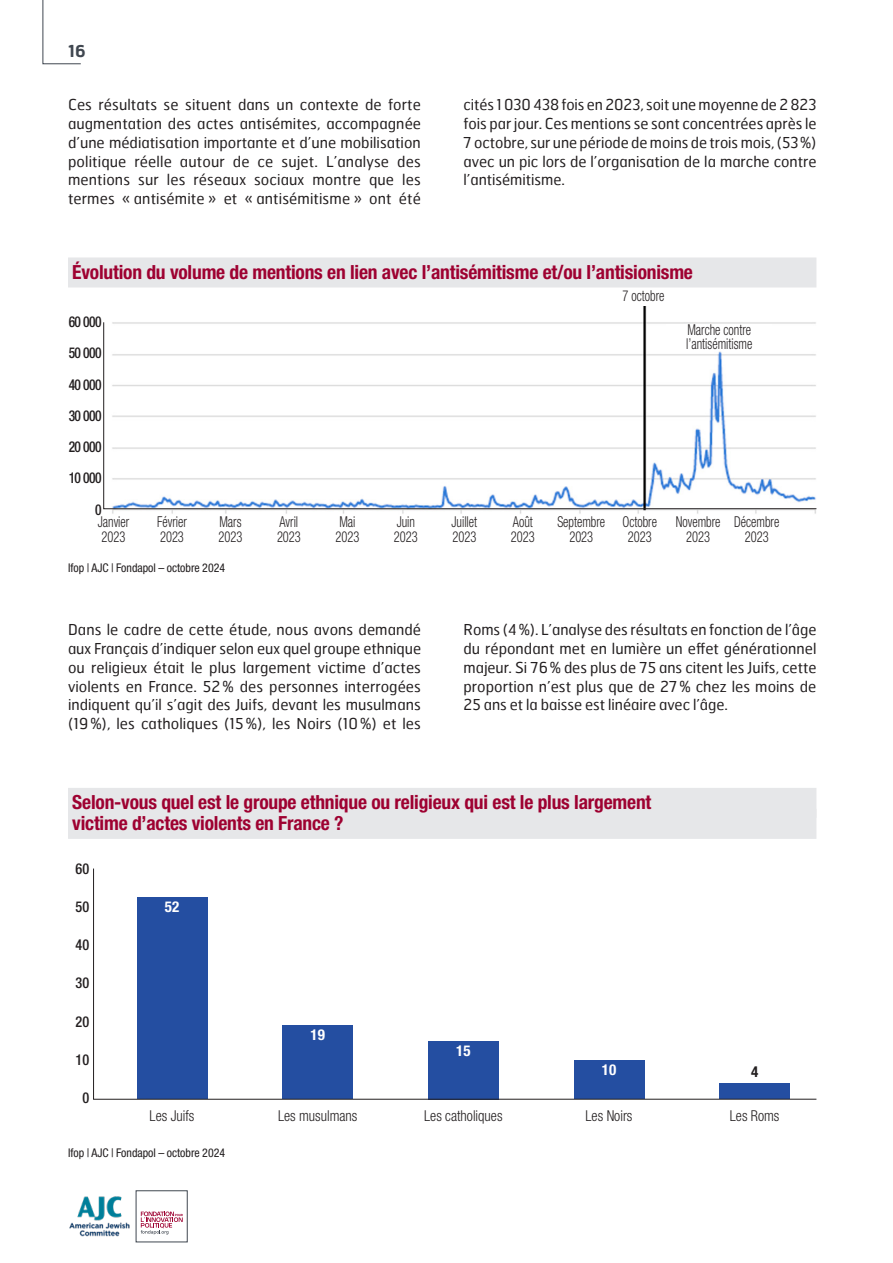
<style>
.page{position:relative;width:893px;height:1263px;background:#fff}
.page>*{position:absolute;margin:0;border:0;box-sizing:border-box;transform-origin:0 0}
.GRAPHS_TITRES{font:700 condensed 19.5px "Helvetica Neue LT Std";letter-spacing:-.01em;color:#9e0131}
.t1{font:600 16.5px "Hermes FB";color:#404750}
.RADIO-BODY{font:15px/18.8px "Hermes FB";color:#231f20;text-align:justify}
.GRAPHS_BODY-1{font:300 condensed 15px/15px "Helvetica Neue LT Std";color:#231f20;scale:.83 1}
.GRAPHS_BODY-1-2{font:300 condensed 15px "Helvetica Neue LT Std";color:#231f20;scale:.95 1}
.GRAPHS_BODY-1-3{font:500 condensed 15px "Helvetica Neue LT Std";letter-spacing:-.04em;color:#231f20;scale:.9 1}
.GRAPHS_BODY-1-4{font:500 condensed 15px "Helvetica Neue LT Std";letter-spacing:-.04em;color:#231f20;scale:.95 1}
.t2{font:700 condensed 15px "Helvetica Neue LT Std";color:#fff}
.t3{font:700 condensed 15px "Helvetica Neue LT Std";color:#231f20}
.copyright{font:condensed 12px "Helvetica Neue LT Std";color:#231f20}
</style>
<div class="page">
<div style="left:68px;top:788px;width:748px;height:30px;background:#e6e7e9"></div>
<div style="left:68px;top:809px;width:748px;height:30px;background:#e6e7e9"></div>
<svg style="left:93px;top:868px;width:724px;height:232px"></svg>
<svg style="left:103px;top:311px;width:713px;height:203px"></svg>
<div style="left:68px;top:257px;width:748px;height:30px;background:#e6e7e9"></div>
<svg style="left:103px;top:322px;width:714px;height:187px"></svg>
<svg style="left:42px;top:0;width:39px;height:65px"></svg>
<img style="left:69px;top:1196px;width:61px;height:41px">
<svg style="left:141px;top:1211px;width:42px;height:23px"></svg>
<p class="t1" style="left:68px;top:41px;width:19px">16</p>
<p class="RADIO-BODY" style="left:68px;top:95px;width:355px">Ces résultats se situent dans un contexte de forte augmentation des actes antisémites, accompagnée d’une médiatisation importante et d’une mobilisation politique réelle autour de ce sujet. L’analyse des mentions sur les réseaux sociaux montre que les termes « antisémite » et « antisémitisme » ont été</p>
<p class="RADIO-BODY" style="left:463px;top:95px;width:355px">cités 1 030 438 fois en 2023, soit une moyenne de 2 823 fois par jour. Ces mentions se sont concentrées après le 7 octobre, sur une période de moins de trois mois, (53%) avec un pic lors de l’organisation de la marche contre l’antisémitisme.</p>
<p class="GRAPHS_TITRES" style="left:72px;top:260px;width:622px">Évolution du volume de mentions en lien avec l’antisémitisme et/ou l’antisionisme</p>
<p class="GRAPHS_BODY-1" style="left:623px;top:288px;width:52px">7 octobre</p>
<p class="GRAPHS_BODY-1-3" style="left:69px;top:313px;width:38px">60 000</p>
<p class="GRAPHS_BODY-1-3" style="left:69px;top:344px;width:38px">50 000</p>
<p class="GRAPHS_BODY-1-3" style="left:69px;top:375px;width:38px">40 000</p>
<p class="GRAPHS_BODY-1-3" style="left:69px;top:407px;width:38px">30 000</p>
<p class="GRAPHS_BODY-1-3" style="left:69px;top:438px;width:38px">20 000</p>
<p class="GRAPHS_BODY-1-3" style="left:69px;top:469px;width:38px">10 000</p>
<p class="GRAPHS_BODY-1-3" style="left:95px;top:500px;width:9px">0</p>
<p class="GRAPHS_BODY-1" style="left:686px;top:323px;width:81px;line-height:13.5px">Marche contre l’antisémitisme</p>
<p class="GRAPHS_BODY-1" style="left:98px;top:514px;width:40px">Janvier<br>2023</p>
<p class="GRAPHS_BODY-1" style="left:157px;top:514px;width:37px">Février<br>2023</p>
<p class="GRAPHS_BODY-1" style="left:277px;top:514px;width:30px">Avril<br>2023</p>
<p class="GRAPHS_BODY-1" style="left:557px;top:514px;width:59px;text-align:center">Septembre<br>2023</p>
<p class="GRAPHS_BODY-1" style="left:219px;top:514px;width:30px">Mars<br>2023</p>
<p class="GRAPHS_BODY-1" style="left:511px;top:514px;width:30px">Août<br>2023</p>
<p class="GRAPHS_BODY-1" style="left:451px;top:514px;width:33px">Juillet<br>2023</p>
<p class="GRAPHS_BODY-1" style="left:734px;top:514px;width:56px;text-align:center">Décembre<br>2023</p>
<p class="GRAPHS_BODY-1" style="left:335px;top:514px;width:30px">Mai<br>2023</p>
<p class="GRAPHS_BODY-1" style="left:622px;top:514px;width:43px;text-align:center">Octobre<br>2023</p>
<p class="GRAPHS_BODY-1" style="left:394px;top:514px;width:30px">Juin<br>2023</p>
<p class="GRAPHS_BODY-1" style="left:676px;top:514px;width:55px;text-align:center">Novembre<br>2023</p>
<p class="copyright" style="left:68px;top:561px;width:159px">Ifop | AJC | Fondapol – octobre 2024</p>
<p class="RADIO-BODY" style="left:68px;top:620px;width:355px">Dans le cadre de cette étude, nous avons demandé aux Français d’indiquer selon eux quel groupe ethnique ou religieux était le plus largement victime d’actes violents en France. 52% des personnes interrogées indiquent qu’il s’agit des Juifs, devant les musulmans (19%), les catholiques (15%), les Noirs (10%) et les</p>
<p class="RADIO-BODY" style="left:463px;top:620px;width:355px">Roms (4%). L’analyse des résultats en fonction de l’âge du répondant met en lumière un effet générationnel majeur. Si 76% des plus de 75 ans citent les Juifs, cette proportion n’est plus que de 27% chez les moins de 25 ans et la baisse est linéaire avec l’âge.</p>
<p class="GRAPHS_TITRES" style="left:72px;top:791px;width:580px">Selon-vous quel est le groupe ethnique ou religieux qui est le plus largement</p>
<p class="GRAPHS_TITRES" style="left:72px;top:812px;width:273px">victime d’actes violents en France ?</p>
<p class="GRAPHS_BODY-1-4" style="left:76px;top:859px;width:16px">60</p>
<p class="GRAPHS_BODY-1-4" style="left:76px;top:898px;width:16px">50</p>
<p class="GRAPHS_BODY-1-4" style="left:76px;top:936px;width:16px">40</p>
<p class="GRAPHS_BODY-1-4" style="left:76px;top:974px;width:16px">30</p>
<p class="GRAPHS_BODY-1-4" style="left:76px;top:1012px;width:16px">20</p>
<p class="GRAPHS_BODY-1-4" style="left:76px;top:1051px;width:16px">10</p>
<p class="GRAPHS_BODY-1-4" style="left:82px;top:1089px;width:9px">0</p>
<p class="t2" style="left:165px;top:898px;width:16px">52</p>
<p class="t2" style="left:310px;top:1026px;width:16px">19</p>
<p class="t2" style="left:456px;top:1041px;width:16px">15</p>
<p class="t2" style="left:602px;top:1061px;width:16px">10</p>
<p class="t3" style="left:751px;top:1063px;width:9px">4</p>
<p class="GRAPHS_BODY-1-2" style="left:150px;top:1107px;width:49px">Les Juifs</p>
<p class="GRAPHS_BODY-1-2" style="left:278px;top:1107px;width:85px">Les musulmans</p>
<p class="GRAPHS_BODY-1-2" style="left:424px;top:1107px;width:84px">Les catholiques</p>
<p class="GRAPHS_BODY-1-2" style="left:586px;top:1107px;width:51px">Les Noirs</p>
<p class="GRAPHS_BODY-1-2" style="left:730px;top:1107px;width:54px">Les Roms</p>
<p class="copyright" style="left:68px;top:1145px;width:159px">Ifop | AJC | Fondapol – octobre 2024</p>
</div>
